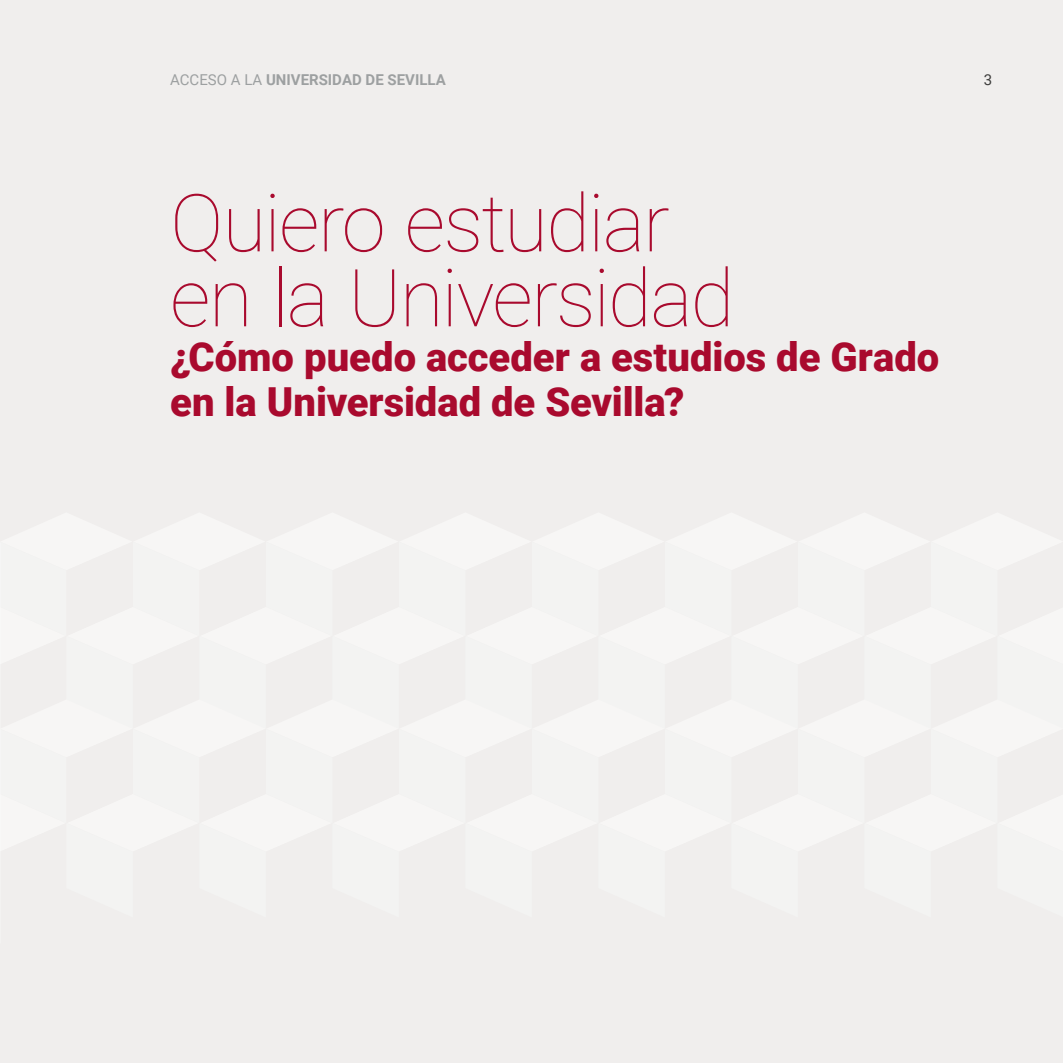
<style>
.page{position:relative;width:1063px;height:1063px;background:#f0eeed}
.page>*{position:absolute;margin:0;border:0;box-sizing:border-box;transform-origin:0 0}
.t1{font:100 80px/75px "Roboto";letter-spacing:-.025em;color:#a90a2e}
.t2{font:900 40px/45px "Roboto";color:#a90a2e}
.t3{font:700 15px "Roboto";color:#9da0a1}
.t4{font:15px "Roboto";color:#3c3c3b}
.s1{font-weight:400}
</style>
<div class="page">
<p class="t3" style="left:170px;top:69px;width:277px"><span class="s1">ACCESO A LA</span> UNIVERSIDAD DE SEVILLA</p>
<p class="t4" style="left:984px;top:69px;width:10px">3</p>
<h1 class="t1" style="left:170px;top:182px;width:566px">Quiero estudiar en la Universidad</h1>
<p class="t2" style="left:170px;top:333px;width:771px">¿Cómo puedo acceder a estudios de Grado en la Universidad de Sevilla?</p>
</div>
